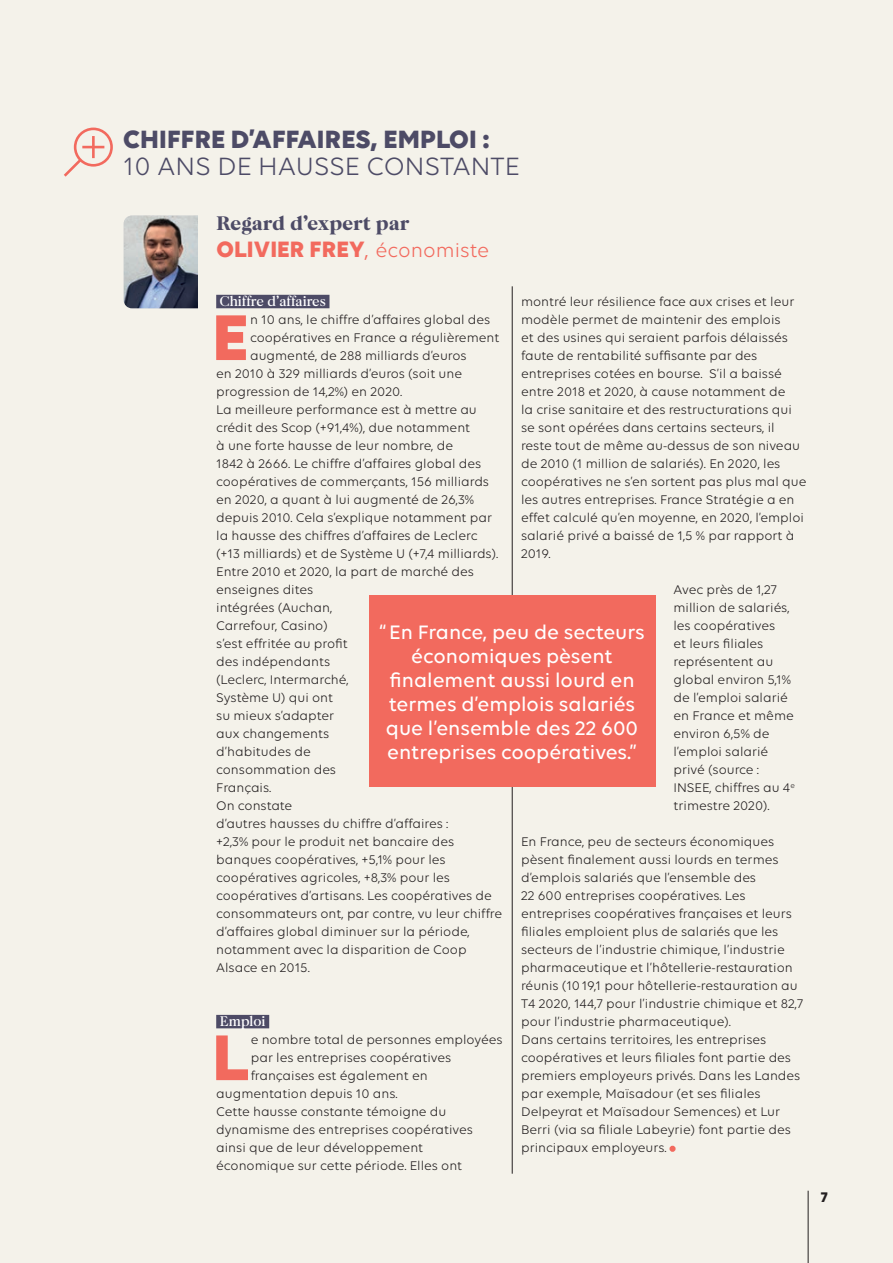
<style>
.page{position:relative;width:893px;height:1263px;background:#f4f2ea}
.page>*{position:absolute;margin:0;border:0;box-sizing:border-box;transform-origin:0 0}
.t1{font:700 69.6px "Volte";color:#f26a5e}
.t2{font:700 27px "Volte";letter-spacing:.005em;color:#4d4b66}
.t3{font:27px "Volte";letter-spacing:.005em;color:#4d4b66}
.t4{font:700 24px "Volte";letter-spacing:.005em;color:#f26a5e}
.t5{font:500 21px/24px "Volte";color:#fff;text-align:center}
.t6{font:21px "F37 Caslon Extra Bold Text";letter-spacing:.02em;color:#4d4b66}
.t7{font:15px "F37 Caslon Semi Bold Text";color:#fff}
.t8{font:700 15px "Volte";color:#231f20}
.t9{font:13.5px/18px "Volte";color:#231f20}
.s1{font-weight:400}
.s2{font-weight:400;font-size:21px}
.s3{color:#f26a5e}
</style>
<div class="page">
<svg style="left:64px;top:128px;width:49px;height:49px"></svg>
<img style="left:124px;top:216px;width:74px;height:92px">
<hr style="left:512px;top:286px;width:1px;height:888px;background:#231f20">
<div style="left:216px;top:295px;width:113px;height:13px;background:#4d4b66"></div>
<div style="left:216px;top:1015px;width:53px;height:13px;background:#4d4b66"></div>
<div style="left:369px;top:595px;width:286px;height:192px;background:#f26a5e"></div>
<hr style="left:808px;top:1191px;width:1px;height:72px;background:#231f20">
<h2 class="t2" style="left:123px;top:123px;width:368px">CHIFFRE D’AFFAIRES, EMPLOI :</h2>
<h2 class="t3" style="left:123px;top:151px;width:398px">10 ANS DE HAUSSE CONSTANTE</h2>
<h3 class="t6" style="left:216px;top:211px;width:194px">Regard d’expert par</h3>
<h3 class="t4" style="left:216px;top:235px;width:274px">OLIVIER FREY<span class="s1">,</span> <span class="s2">économiste</span></h3>
<p class="t7" style="left:219px;top:293px;width:108px">Chiffre d’affaires</p>
<h1 class="t1" style="left:212px;top:295px;width:37px">E</h1>
<p class="t9" style="left:250px;top:310px;width:242px">n 10 ans, le chiffre d’affaires global des</p>
<p class="t9" style="left:521px;top:292px;width:287px">montré leur résilience face aux crises et leur modèle permet de maintenir des emplois<br>et des usines qui seraient parfois délaissés faute de rentabilité suffisante par des entreprises cotées en bourse. S’il a baissé entre 2018 et 2020, à cause notamment de<br>la crise sanitaire et des restructurations qui se sont opérées dans certains secteurs, il reste tout de même au-dessus de son niveau de 2010 (1 million de salariés). En 2020, les coopératives ne s’en sortent pas plus mal que les autres entreprises. France Stratégie a en effet calculé qu’en moyenne, en 2020, l’emploi salarié privé a baissé de 1,5 % par rapport à 2019.</p>
<p class="t9" style="left:673px;top:580px;width:123px">Avec près de 1,27 million de salariés, les coopératives<br>et leurs filiales représentent au global environ 5,1% de l’emploi salarié en France et même environ 6,5% de l’emploi salarié privé (source :<br>INSEE, chiffres au 4<sup>e </sup>trimestre 2020).</p>
<p class="t9" style="left:521px;top:832px;width:284px">En France, peu de secteurs économiques pèsent finalement aussi lourds en termes d’emplois salariés que l’ensemble des<br>22 600 entreprises coopératives. Les entreprises coopératives françaises et leurs filiales emploient plus de salariés que les secteurs de l’industrie chimique, l’industrie pharmaceutique et l’hôtellerie-restauration réunis (1019,1 pour hôtellerie-restauration au T4 2020, 144,7 pour l’industrie chimique et 82,7 pour l’industrie pharmaceutique).<br>Dans certains territoires, les entreprises coopératives et leurs filiales font partie des premiers employeurs privés. Dans les Landes par exemple, Maïsadour (et ses filiales Delpeyrat et Maïsadour Semences) et Lur Berri (via sa filiale Labeyrie) font partie des principaux employeurs. <span class="s3">•</span></p>
<p class="t9" style="left:250px;top:328px;width:251px">coopératives en France a régulièrement</p>
<p class="t9" style="left:250px;top:346px;width:218px">augmenté, de 288 milliards d’euros</p>
<p class="t9" style="left:216px;top:364px;width:247px">en 2010 à 329 milliards d’euros (soit une</p>
<p class="t9" style="left:216px;top:382px;width:188px">progression de 14,2%) en 2020.</p>
<p class="t9" style="left:216px;top:400px;width:262px">La meilleure performance est à mettre au</p>
<p class="t9" style="left:216px;top:418px;width:256px">crédit des Scop (+91,4%), due notamment</p>
<p class="t9" style="left:216px;top:436px;width:238px">à une forte hausse de leur nombre, de</p>
<p class="t9" style="left:216px;top:454px;width:266px">1842 à 2666. Le chiffre d’affaires global des</p>
<p class="t9" style="left:216px;top:472px;width:274px">coopératives de commerçants, 156 milliards</p>
<p class="t9" style="left:216px;top:490px;width:259px">en 2020, a quant à lui augmenté de 26,3%</p>
<p class="t9" style="left:216px;top:508px;width:277px">depuis 2010. Cela s’explique notamment par</p>
<p class="t9" style="left:216px;top:526px;width:263px">la hausse des chiffres d’affaires de Leclerc</p>
<p class="t9" style="left:216px;top:544px;width:284px">(+13 milliards) et de Système U (+7,4 milliards).</p>
<p class="t9" style="left:216px;top:562px;width:259px">Entre 2010 et 2020, la part de marché des</p>
<p class="t9" style="left:216px;top:580px;width:98px">enseignes dites</p>
<p class="t9" style="left:216px;top:598px;width:118px">intégrées (Auchan,</p>
<p class="t9" style="left:216px;top:616px;width:113px">Carrefour, Casino)</p>
<p class="t9" style="left:216px;top:634px;width:133px">s’est effritée au profit</p>
<p class="t9" style="left:216px;top:652px;width:115px">des indépendants</p>
<p class="t9" style="left:216px;top:670px;width:134px">(Leclerc, Intermarché,</p>
<p class="t9" style="left:216px;top:688px;width:118px">Système U) qui ont</p>
<p class="t9" style="left:216px;top:706px;width:120px">su mieux s’adapter</p>
<p class="t9" style="left:216px;top:724px;width:115px">aux changements</p>
<p class="t9" style="left:216px;top:742px;width:96px">d’habitudes de</p>
<p class="t9" style="left:216px;top:760px;width:121px">consommation des</p>
<p class="t9" style="left:216px;top:778px;width:57px">Français.</p>
<p class="t9" style="left:216px;top:796px;width:78px">On constate</p>
<p class="t9" style="left:216px;top:814px;width:234px">d’autres hausses du chiffre d’affaires :</p>
<p class="t9" style="left:216px;top:832px;width:239px">+2,3% pour le produit net bancaire des</p>
<p class="t9" style="left:216px;top:850px;width:231px">banques coopératives, +5,1% pour les</p>
<p class="t9" style="left:216px;top:868px;width:235px">coopératives agricoles, +8,3% pour les</p>
<p class="t9" style="left:216px;top:886px;width:277px">coopératives d’artisans. Les coopératives de</p>
<p class="t9" style="left:216px;top:904px;width:287px">consommateurs ont, par contre, vu leur chiffre</p>
<p class="t9" style="left:216px;top:922px;width:255px">d’affaires global diminuer sur la période,</p>
<p class="t9" style="left:216px;top:940px;width:252px">notamment avec la disparition de Coop</p>
<p class="t9" style="left:216px;top:958px;width:95px">Alsace en 2015.</p>
<h3 class="t5" style="left:379px;top:620px;width:267px">“En France, peu de secteurs économiques pèsent finalement aussi lourd en termes d’emplois salariés que l’ensemble des 22 600 entreprises coopératives.”</h3>
<p class="t7" style="left:220px;top:1013px;width:47px">Emploi</p>
<h1 class="t1" style="left:212px;top:1015px;width:38px">L</h1>
<p class="t9" style="left:251px;top:1030px;width:253px">e nombre total de personnes employées</p>
<p class="t9" style="left:251px;top:1048px;width:202px">par les entreprises coopératives</p>
<p class="t9" style="left:251px;top:1066px;width:178px">françaises est également en</p>
<p class="t9" style="left:216px;top:1084px;width:183px">augmentation depuis 10 ans.</p>
<p class="t9" style="left:216px;top:1102px;width:232px">Cette hausse constante témoigne du</p>
<p class="t9" style="left:216px;top:1120px;width:258px">dynamisme des entreprises coopératives</p>
<p class="t9" style="left:216px;top:1138px;width:209px">ainsi que de leur développement</p>
<p class="t9" style="left:216px;top:1156px;width:248px">économique sur cette période. Elles ont</p>
<p class="t8" style="left:821px;top:1188px;width:8px">7</p>
</div>
